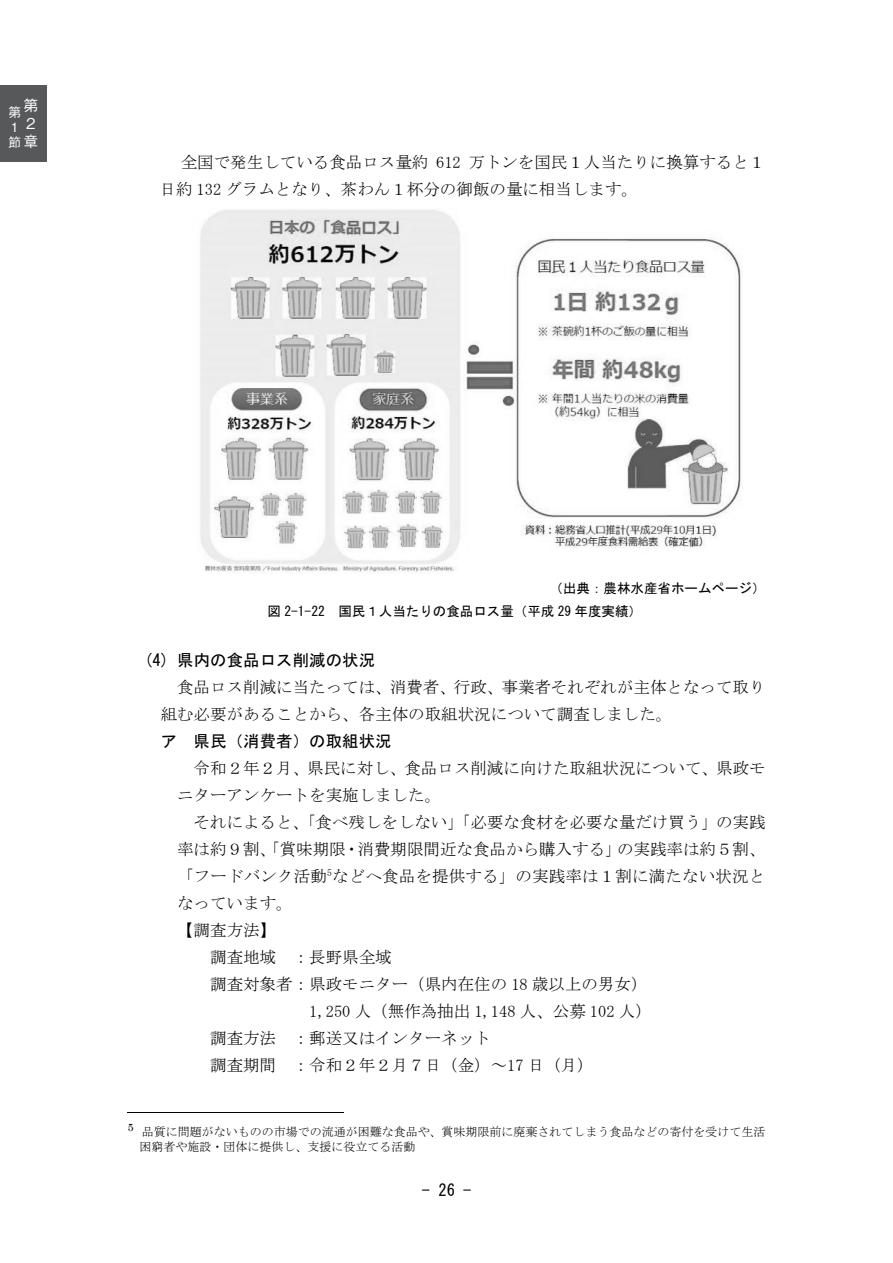
<style>
.page{position:relative;width:893px;height:1263px;background:#fff}
.page>*{position:absolute;margin:0;border:0;box-sizing:border-box;transform-origin:0 0}
.t1{font:16.5px/27px "MS Mincho";color:#000}
.t2{font:16.5px "MS Gothic";color:#000}
.t3{font:500 14.85px/17.9px "Gothic BBB Pr 6 N";color:#fff}
.t4{font:13.5px/23.1px "MS Gothic";color:#000}
.t5{font:500 12.75px/15.3px "Gothic BBB Pr 6 N";color:#fff}
.t6{font:12px/15.6px "MS Mincho";color:#000}
</style>
<div class="page">
<hr style="left:128px;top:1112px;width:216px;height:1px;background:#000">
<img style="left:200px;top:210px;width:541px;height:363px">
<div style="left:722px;top:540px;width:33px;height:34px;background:#fff"></div>
<div style="left:0;top:85px;width:47px;height:77px;background:#57585a"></div>
<p class="t5" style="left:9px;top:103px;width:13px">第<br>１節</p>
<p class="t3" style="left:23px;top:96px;width:15px">第<br>２章</p>
<p class="t1" style="left:160px;top:149px;width:607px;text-indent:21px">全国で発生している食品ロス量約 612 万トンを国民１人当たりに換算すると１日約 132 グラムとなり、茶わん１杯分の御飯の量に相当します。</p>
<p class="t4" style="left:268px;top:577px;width:499px;text-indent:282px">（出典：農林水産省ホームページ）図 2-1-22 国民１人当たりの食品ロス量（平成 29 年度実績）</p>
<p class="t2" style="left:144px;top:652px;width:233px">(4) 県内の食品ロス削減の状況</p>
<p class="t1" style="left:161px;top:674px;width:606px;text-indent:16px">食品ロス削減に当たっては、消費者、行政、事業者それぞれが主体となって取り組む必要があることから、各主体の取組状況について調査しました。</p>
<p class="t2" style="left:161px;top:733px;width:232px">ア 県民（消費者）の取組状況</p>
<p class="t1" style="left:177px;top:755px;width:590px;text-indent:16px">令和２年２月、県民に対し、食品ロス削減に向けた取組状況について、県政モニターアンケートを実施しました。</p>
<p class="t1" style="left:194px;top:809px;width:573px">それによると、「食べ残しをしない」「必要な食材を必要な量だけ買う」の実践</p>
<p class="t1" style="left:177px;top:836px;width:590px">率は約９割、「賞味期限・消費期限間近な食品から購入する」の実践率は約５割、</p>
<p class="t1" style="left:177px;top:863px;width:590px">「フードバンク活動<sup>5</sup>などへ食品を提供する」の実践率は１割に満たない状況と</p>
<p class="t1" style="left:177px;top:890px;width:117px">なっています。</p>
<p class="t1" style="left:177px;top:917px;width:101px">【調査方法】</p>
<p class="t1" style="left:210px;top:944px;width:183px">調査地域 ：長野県全域</p>
<p class="t1" style="left:210px;top:971px;width:439px">調査対象者：県政モニター（県内在住の 18 歳以上の男女）</p>
<p class="t1" style="left:309px;top:998px;width:344px">1,250 人（無作為抽出 1,148 人、公募 102 人）</p>
<p class="t1" style="left:210px;top:1025px;width:282px">調査方法 ：郵送又はインターネット</p>
<p class="t1" style="left:210px;top:1052px;width:385px">調査期間 ：令和２年２月７日（金）～17 日（月）</p>
<p class="t6" style="left:140px;top:1123px;width:627px;text-indent:-12px"><sup>5</sup> 品質に問題がないものの市場での流通が困難な食品や、賞味期限前に廃棄されてしまう食品などの寄付を受けて生活困窮者や施設・団体に提供し、支援に役立てる活動</p>
<p class="t2" style="left:422px;top:1181px;width:51px">- 26 -</p>
</div>
